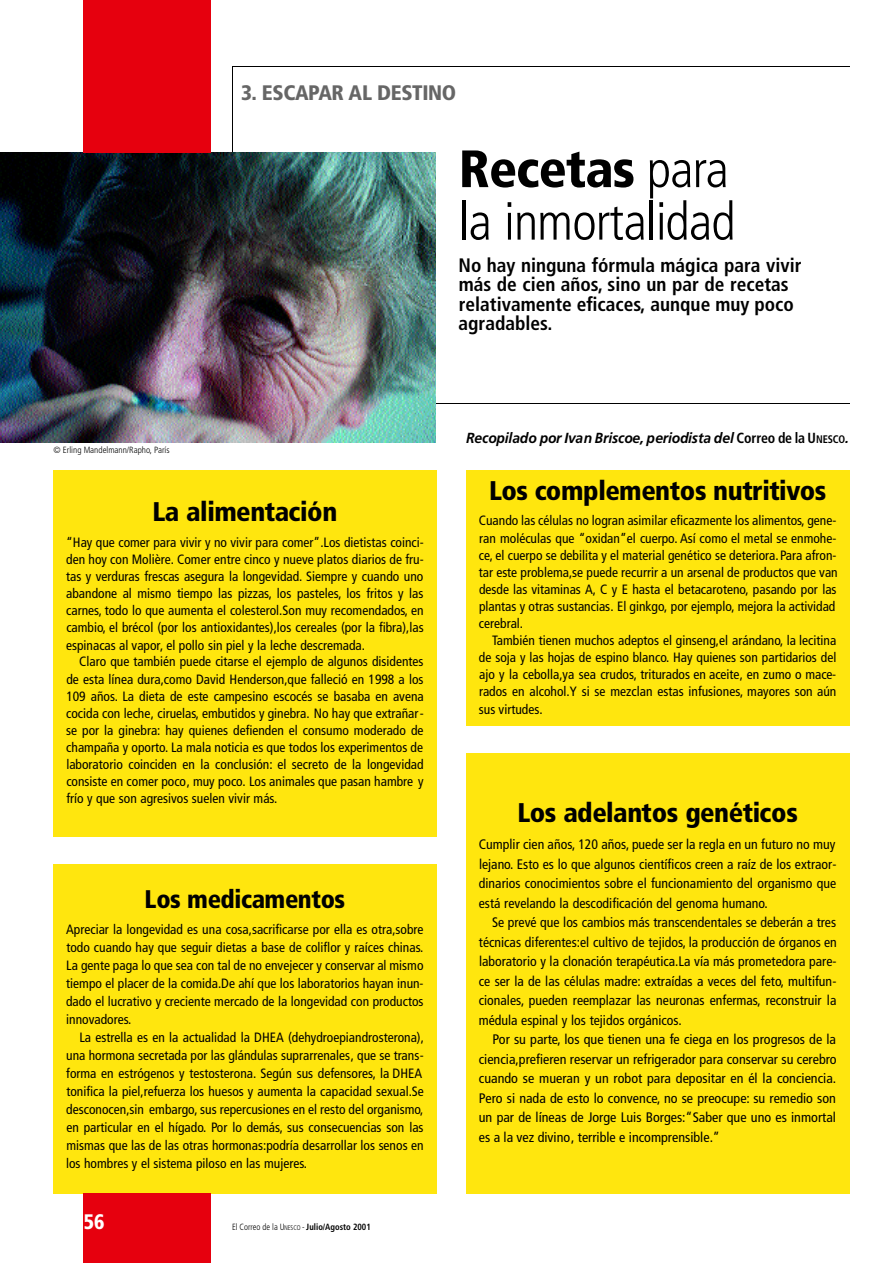
<style>
.page{position:relative;width:893px;height:1263px;background:#fff}
.page>*{position:absolute;margin:0;border:0;box-sizing:border-box;transform-origin:0 0}
.t1{font:300 condensed 52.5px/52.5px "Frutiger";letter-spacing:-.015em;color:#000}
.t2{font:900 condensed 27px "Frutiger";letter-spacing:-.015em;color:#000}
.t3{font:900 condensed 25.5px "Frutiger";letter-spacing:-.02em;color:#000}
.t4{font:900 condensed 21px "Frutiger";letter-spacing:-.02em;color:#666}
.t5{font:900 condensed 21px "Frutiger";color:#fff;scale:.95 1}
.t6{font:700 condensed 19.5px/19.5px "Frutiger";color:#000}
.t7{font:italic 700 14.7px "Frutiger";letter-spacing:-.01em;color:#000;scale:.95 1}
.t8{font:condensed 13.8px/19.5px "Frutiger";color:#000;text-align:justify}
.t9{font:condensed 13.5px/17.1px "Frutiger";color:#000;text-align:justify}
.t10{font:700 condensed 9px "Frutiger";color:#000;scale:.95 1}
.t11{font:300 condensed 9px "Frutiger";color:#000}
.s1{font-weight:900}
.s2{font-weight:300}
.s3{font-weight:300;font-size:6.75px}
.s4{font-style:normal;font-stretch:condensed}
.s5{font-style:normal;font-stretch:condensed;font-size:10.95px}
</style>
<div class="page">
<hr style="left:232px;top:67px;width:1px;height:85px;background:#000">
<div style="left:466px;top:470px;width:383px;height:256px;background:#ffe60e"></div>
<div style="left:53px;top:470px;width:383px;height:367px;background:#ffe60e"></div>
<div style="left:466px;top:753px;width:383px;height:441px;background:#ffe60e"></div>
<img style="left:0;top:152px;width:436px;height:290px">
<div style="left:53px;top:864px;width:383px;height:330px;background:#ffe60e"></div>
<hr style="left:436px;top:403px;width:413px;height:1px;background:#000">
<div style="left:84px;top:0;width:127px;height:152px;background:#e6000e"></div>
<hr style="left:232px;top:66px;width:617px;height:1px;background:#000">
<div style="left:84px;top:1194px;width:127px;height:69px;background:#e6000e"></div>
<h3 class="t4" style="left:241px;top:84px;width:217px">3 . E S C A PAR AL DESTINO</h3>
<h1 class="t1" style="left:458px;top:147px;width:278px"><span class="s1">R e c e t a s</span> p a ra la inmortalidad</h1>
<h3 class="t6" style="left:458px;top:257px;width:344px">No hay ninguna fórmula mágica para vivir más de cien años, sino un par de recetas relativamente eficaces, aunque muy poco agradables.</h3>
<p class="t11" style="left:54px;top:446px;width:117px">© Erling Mandelmann/Rapho, París</p>
<h2 class="t2" style="left:152px;top:501px;width:187px">La alimentación</h2>
<p class="t9" style="left:66px;top:535px;width:359px">“Hay que comer para vivir y no vivir para comer”.Los dietistas coinci&shy;den hoy con Molière. Comer entre cinco y nueve platos diarios de fru&shy;tas y verduras frescas asegura la longevidad. Siempre y cuando uno abandone al mismo tiempo las pizzas, los pasteles, los fritos y las carnes, todo lo que aumenta el colesterol.Son muy recomendados, en cambio, el brécol (por los antioxidantes),los cereales (por la fibra),las espinacas al vapor, el pollo sin piel y la leche descremada.</p>
<p class="t9" style="left:66px;top:654px;width:359px;text-indent:13px">Claro que también puede citarse el ejemplo de algunos disidentes de esta línea dura,como David Henderson,que falleció en 1998 a los 109 años. La dieta de este campesino escocés se basaba en avena cocida con leche, ciruelas, embutidos y ginebra. No hay que extrañar&shy;se por la ginebra: hay quienes defienden el consumo moderado de champaña y oporto. La mala noticia es que todos los experimentos de laboratorio coinciden en la conclusión: el secreto de la longevidad consiste en comer poco, muy poco. Los animales que pasan hambre y frío y que son agresivos suelen vivir más.</p>
<h3 class="t3" style="left:144px;top:888px;width:202px">Los medicamentos</h3>
<p class="t9" style="left:66px;top:922px;width:359px;line-height:18px">Apreciar la longevidad es una cosa,sacrificarse por ella es otra,sobre todo cuando hay que seguir dietas a base de coliflor y raíces chinas.<br>La gente paga lo que sea con tal de no envejecer y conservar al mismo tiempo el placer de la comida.De ahí que los laboratorios hayan inun&shy;dado el lucrativo y creciente mercado de la longevidad con productos innovadores.</p>
<p class="t9" style="left:66px;top:1030px;width:359px;line-height:18px;text-align:left;text-indent:13px">La estrella es en la actualidad la DHEA (dehydroepiandrosterona), una hormona secretada por las glándulas suprarrenales, que se trans&shy;forma en estrógenos y testosterona. Según sus defensores, la DHEA tonifica la piel,refuerza los huesos y aumenta la capacidad sexual.Se desconocen,sin embargo, sus repercusiones en el resto del organismo, en particular en el hígado. Por lo demás, sus consecuencias son las mismas que las de las otras hormonas:podría desarrollar los senos en los hombres y el sistema piloso en las mujeres.</p>
<h3 class="t5" style="left:84px;top:1214px;width:23px">56</h3>
<p class="t10" style="left:232px;top:1223px;width:147px"><span class="s2">El Correo de la U</span><span class="s3">NESCO</span> <span class="s2">-</span> Julio/Agosto 2001</p>
<p class="t7" style="left:466px;top:431px;width:404px">Recopilado por Ivan Briscoe, periodista del <span class="s4">C o r reo de la U</span><span class="s5">N E S C O</span>.</p>
<h2 class="t2" style="left:489px;top:480px;width:338px">Los complementos nutritivos</h2>
<p class="t9" style="left:479px;top:513px;width:360px;text-align:left">Cuando las células no logran asimilar eficazmente los alimentos, gene&shy;ran moléculas que “oxidan”el cuerpo. Así como el metal se enmohe&shy;ce, el cuerpo se debilita y el material genético se deteriora.Para afron&shy;tar este problema,se puede recurrir a un arsenal de productos que van desde las vitaminas A, C y E hasta el betacaroteno, pasando por las plantas y otras sustancias. El ginkgo, por ejemplo, mejora la actividad cerebral.</p>
<p class="t9" style="left:479px;top:633px;width:359px;text-indent:13px">También tienen muchos adeptos el ginseng,el arándano, la lecitina de soja y las hojas de espino blanco. Hay quienes son partidarios del ajo y la cebolla,ya sea crudos, triturados en aceite, en zumo o mace&shy;rados en alcohol.Y si se mezclan estas infusiones, mayores son aún sus virtudes.</p>
<h2 class="t2" style="left:517px;top:801px;width:282px">Los adelantos genéticos</h2>
<p class="t8" style="left:479px;top:836px;width:359px">Cumplir cien años, 120 años, puede ser la regla en un futuro no muy lejano. Esto es lo que algunos científicos creen a raíz de los extraor&shy;dinarios conocimientos sobre el funcionamiento del organismo que está revelando la descodificación del genoma humano.</p>
<p class="t8" style="left:479px;top:914px;width:359px;text-indent:13px">Se prevé que los cambios más transcendentales se deberán a tres técnicas diferentes:el cultivo de tejidos, la producción de órganos en laboratorio y la clonación terapéutica.La vía más prometedora pare&shy;ce ser la de las células madre: extraídas a veces del feto, multifun&shy;cionales, pueden reemplazar las neuronas enfermas, reconstruir la médula espinal y los tejidos orgánicos.</p>
<p class="t8" style="left:479px;top:1031px;width:359px;text-indent:14px">Por su parte, los que tienen una fe ciega en los progresos de la ciencia,prefieren reservar un refrigerador para conservar su cerebro cuando se mueran y un robot para depositar en él la conciencia.<br>Pero si nada de esto lo convence, no se preocupe: su remedio son un par de líneas de Jorge Luis Borges:“Saber que uno es inmortal es a la vez divino, terrible e incomprensible.”</p>
</div>
